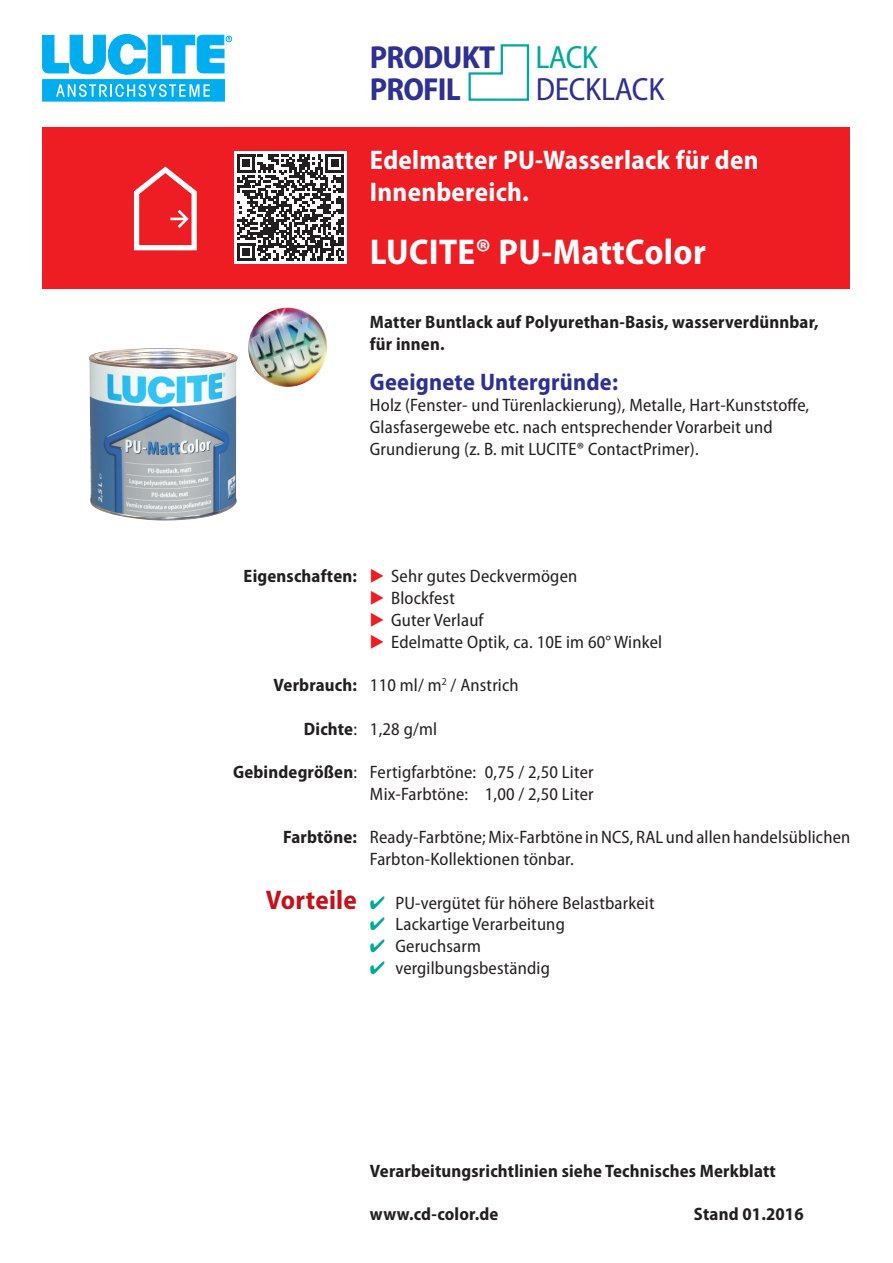
<style>
.page{position:relative;width:893px;height:1263px;background:#fff}
.page>*{position:absolute;margin:0;border:0;box-sizing:border-box;transform-origin:0 0}
.t1{font:700 semi-condensed 36px "Myriad Pro CD";letter-spacing:.01em;color:#fff}
.t2{font:32.25px "Myriad Pro CD Semicondensed Regula";letter-spacing:-.01em;color:#2e3092}
.t3{font:32.25px "Myriad Pro CD Semicondensed Regula";color:#00a99b}
.t4{font:700 semi-condensed 31.95px "Myriad Pro CD";letter-spacing:-.025em;color:#2e3092}
.t5{font:700 semi-condensed 27px/31.5px "Myriad Pro CD";letter-spacing:.01em;color:#fff}
.t6{font:700 semi-condensed 24px "Myriad Pro CD";letter-spacing:.01em;color:#2e3092}
.t7{font:18px/21.8px "Myriad Pro CD Semicondensed Regula";letter-spacing:.01em;color:#231f20}
.t8{font:700 semi-condensed 18px/21.8px "Myriad Pro CD";letter-spacing:.01em;color:#231f20}
.s1{font-family:"Myriad Pro CD";font-weight:700;font-stretch:semi-condensed}
.s2{color:#ee1d23}
.s3{font-family:"Myriad Pro CD";font-weight:700;font-stretch:semi-condensed;font-size:27px;color:#c4121a}
.s4{color:#00a99b}
</style>
<div class="page">
<div style="left:43px;top:128px;width:807px;height:161px;background:#ee1d23"></div>
<img style="left:88px;top:348px;width:150px;height:173px">
<svg style="left:468px;top:44px;width:62px;height:57px"></svg>
<svg style="left:134px;top:167px;width:63px;height:83px"></svg>
<div style="left:234px;top:152px;width:112px;height:112px;background:#fff"></div>
<svg style="left:237px;top:154px;width:107px;height:107px"></svg>
<hr style="left:326px;top:154px;width:18px;height:3px;background:#231f20">
<div style="left:148px;top:35px;width:12px;height:38px;background:#00aeef;border:1px solid #00aeef"></div>
<svg style="left:43px;top:34px;width:103px;height:41px"></svg>
<svg style="left:163px;top:35px;width:69px;height:38px"></svg>
<div style="left:43px;top:80px;width:182px;height:21px;background:#00aeef"></div>
<svg style="left:56px;top:84px;width:154px;height:13px"></svg>
<img style="left:248px;top:308px;width:80px;height:79px">
<h3 class="t4" style="left:370px;top:37px;width:127px">PRODUKT</h3>
<h2 class="t3" style="left:535px;top:38px;width:64px">LACK</h2>
<h3 class="t4" style="left:370px;top:68px;width:92px">PROFIL</h3>
<h2 class="t2" style="left:536px;top:69px;width:130px">DECKLACK</h2>
<h3 class="t5" style="left:370px;top:143px;width:390px">Edelmatter PU-Wasserlack für den<br>Innenbereich.</h3>
<h1 class="t1" style="left:370px;top:228px;width:337px">LUCITE® PU-MattColor</h1>
<p class="t8" style="left:370px;top:311px;width:450px">Matter Buntlack auf Polyurethan-Basis, wasserverdünnbar, für innen.</p>
<h3 class="t6" style="left:370px;top:366px;width:250px">Geeignete Untergründe:</h3>
<p class="t7" style="left:370px;top:394px;width:441px">Holz (Fenster- und Türenlackierung), Metalle, Hart-Kunststoffe,<br>Glasfasergewebe etc. nach entsprechender Vorarbeit und<br>Grundierung (z. B. mit LUCITE® ContactPrimer).</p>
<p class="t7" style="left:370px;top:565px;width:294px;text-indent:-126px"><span class="s1">Eigenschaften:</span> <span class="s2">▶</span> Sehr gutes Deckvermögen<br><span class="s2">▶</span> Blockfest<br><span class="s2">▶</span> Guter Verlauf<br><span class="s2">▶</span> Edelmatte Optik, ca. 10E im 60° Winkel</p>
<p class="t7" style="left:274px;top:674px;width:247px"><span class="s1">Verbrauch:</span> 110 ml/ m<sup>2</sup> / Anstrich</p>
<p class="t7" style="left:304px;top:717px;width:135px"><span class="s1">Dichte</span>: 1,28 g/ml</p>
<p class="t7" style="left:233px;top:761px;width:362px;text-align:right"><span class="s1">Gebindegrößen</span>: Fertigfarbtöne: 0,75 / 2,50 Liter<br>Mix-Farbtöne: 1,00 / 2,50 Liter</p>
<p class="t7" style="left:370px;top:826px;width:482px;text-indent:-87px"><span class="s1">Farbtöne:</span> Ready-Farbtöne; Mix-Farbtöne in NCS, RAL und allen handelsüblichen<br>Farbton-Kollektionen tönbar.</p>
<p class="t7" style="left:266px;top:891px;width:390px"><span class="s3">Vorteile</span> <span class="s4">✔</span> PU-vergütet für höhere Belastbarkeit</p>
<p class="t7" style="left:370px;top:913px;width:196px"><span class="s4">✔</span> Lackartige Verarbeitung</p>
<p class="t7" style="left:370px;top:935px;width:112px"><span class="s4">✔</span> Geruchsarm</p>
<p class="t7" style="left:370px;top:957px;width:181px"><span class="s4">✔</span> vergilbungsbeständig</p>
<p class="t8" style="left:370px;top:1159px;width:407px">Verarbeitungsrichtlinien siehe Technisches Merkblatt</p>
<p class="t8" style="left:370px;top:1202px;width:130px">www.cd-color.de</p>
<p class="t8" style="left:694px;top:1202px;width:111px">Stand 01.2016</p>
</div>
